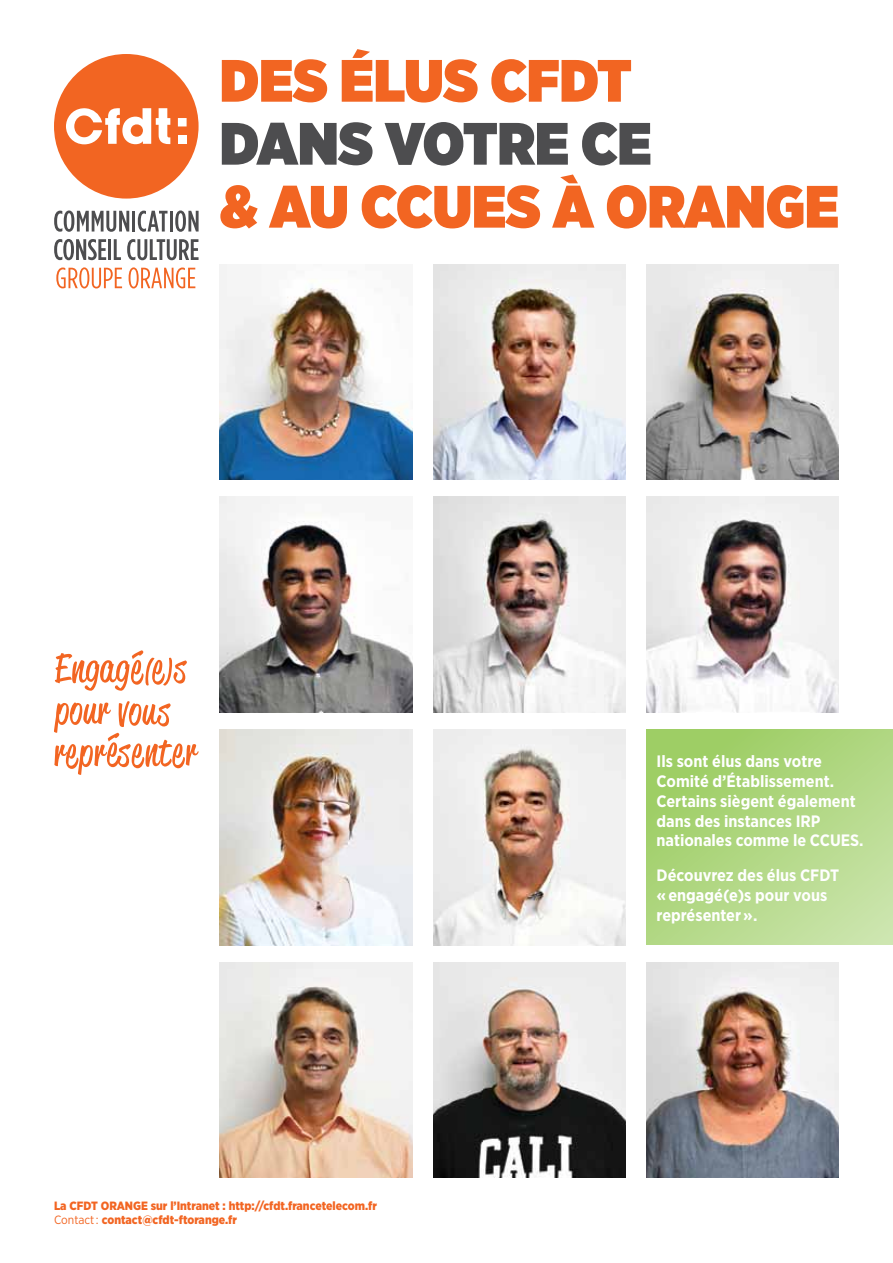
<style>
.page{position:relative;width:893px;height:1263px;background:#fff}
.page>*{position:absolute;margin:0;border:0;box-sizing:border-box;transform-origin:0 0}
.t1{font:900 59.55px "Gotham Narrow";color:#f26522}
.t2{font:900 59.55px "Gotham Narrow";color:#4d4d4f}
.t3{font:700 16.5px/19.8px "Gotham Narrow";color:#fff}
.t4{font:900 12px/14.4px "Gotham Narrow";color:#f26522}
.s1{font-weight:400}
</style>
<div class="page">
<div style="left:54px;top:54px;width:145px;height:145px;background:#f26522;border-radius:50%"></div>
<div style="left:178px;top:118px;width:9px;height:8px;background:#fff"></div>
<div style="left:178px;top:135px;width:9px;height:9px;background:#fff"></div>
<svg style="left:66px;top:108px;width:104px;height:36px"></svg>
<svg style="left:54px;top:210px;width:75px;height:22px"></svg>
<hr style="left:132px;top:211px;width:3px;height:21px;background:#4d4d4f">
<svg style="left:138px;top:211px;width:30px;height:21px"></svg>
<hr style="left:170px;top:211px;width:3px;height:21px;background:#4d4d4f">
<svg style="left:175px;top:210px;width:24px;height:22px"></svg>
<svg style="left:54px;top:239px;width:52px;height:21px"></svg>
<hr style="left:108px;top:239px;width:3px;height:21px;background:#4d4d4f">
<svg style="left:114px;top:239px;width:7px;height:21px"></svg>
<svg style="left:127px;top:239px;width:72px;height:21px"></svg>
<svg style="left:56px;top:267px;width:66px;height:21px"></svg>
<svg style="left:129px;top:267px;width:66px;height:21px"></svg>
<svg style="left:54px;top:650px;width:133px;height:41px"></svg>
<svg style="left:54px;top:701px;width:145px;height:74px"></svg>
<img style="left:220px;top:264px;width:193px;height:216px">
<img style="left:220px;top:497px;width:193px;height:216px">
<img style="left:220px;top:729px;width:193px;height:216px">
<img style="left:220px;top:962px;width:193px;height:216px">
<img style="left:433px;top:264px;width:193px;height:216px">
<img style="left:433px;top:497px;width:193px;height:216px">
<img style="left:433px;top:729px;width:193px;height:216px">
<img style="left:646px;top:264px;width:193px;height:216px">
<img style="left:646px;top:497px;width:193px;height:216px">
<svg style="left:646px;top:729px;width:247px;height:216px;background:#b0d782"></svg>
<img style="left:433px;top:962px;width:193px;height:216px">
<img style="left:646px;top:962px;width:193px;height:216px">
<h1 class="t1" style="left:220px;top:40px;width:413px">DES éLUS CFDT</h1>
<h1 class="t2" style="left:220px;top:103px;width:433px">DANS VOTRE CE</h1>
<h1 class="t1" style="left:220px;top:166px;width:621px">&amp; AU CCUES à ORANGE</h1>
<p class="t4" style="left:54px;top:1198px;width:324px">La CFDT ORANGE sur l’Intranet : http://cfdt.francetelecom.fr<br><span class="s1">Contact :</span> contact@cfdt-ftorange.fr</p>
<p class="t3" style="left:657px;top:751px;width:209px">Ils sont élus dans votre<br>Comité d’établissement.<br>Certains siègent également dans des instances IRP nationales comme le CCUES.</p>
<p class="t3" style="left:657px;top:865px;width:184px">Découvrez des élus CFDT « engagé(e)s pour vous représenter ».</p>
</div>
